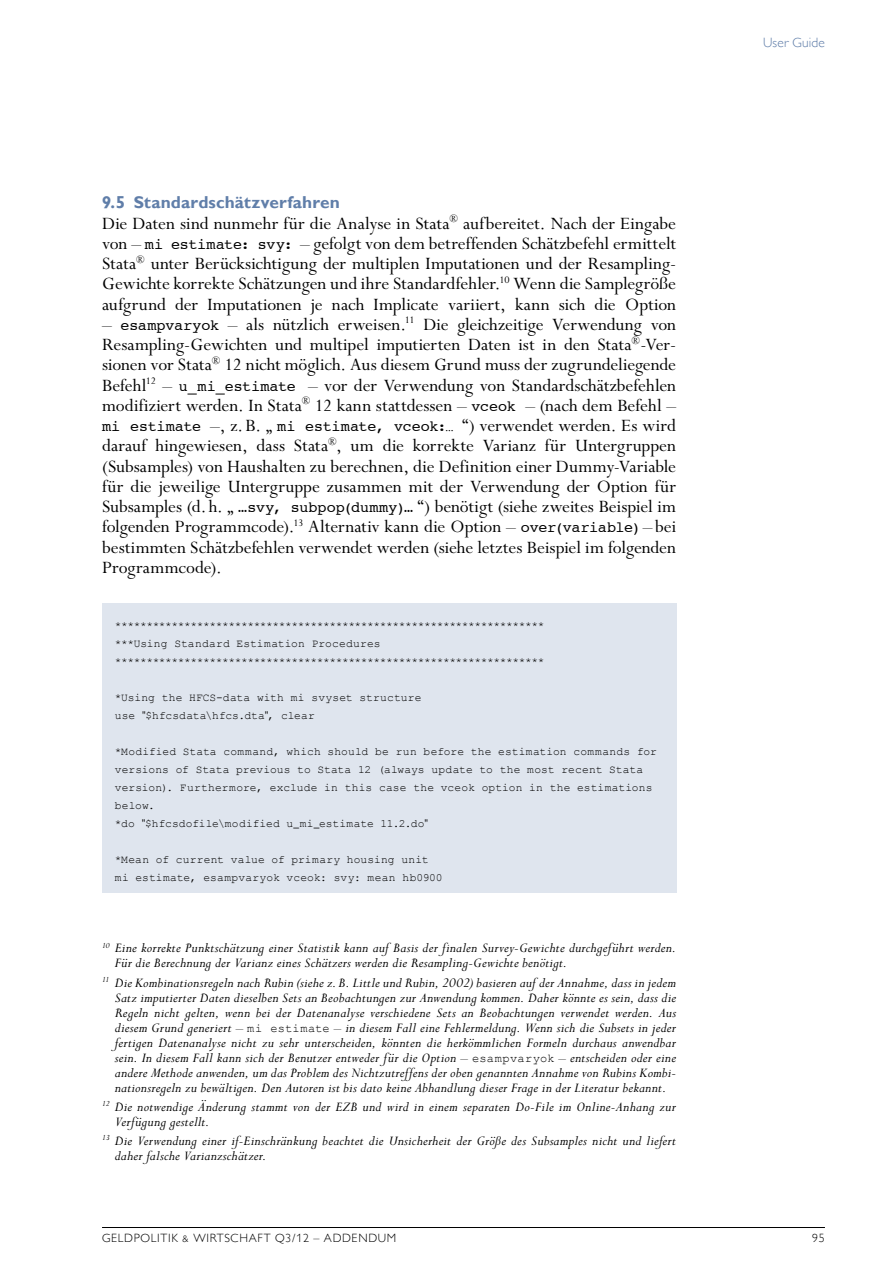
<style>
.page{position:relative;width:893px;height:1263px;background:#fff}
.page>*{position:absolute;margin:0;border:0;box-sizing:border-box;transform-origin:0 0}
.t1{font:19.5px/20.2px "Perpetua Std";color:#000;text-align:justify}
.t2{font:700 17.25px "Gill Sans MT Pro";letter-spacing:.005em;color:#607ea9}
.t3{font:italic 15px/15px "Perpetua Std";letter-spacing:.015em;color:#000}
.t4{font:300 13.5px "Gill Sans MT Pro";color:#607ea9}
.t5{font:300 12px "Gill Sans MT Pro";letter-spacing:.06em;color:#000}
.t6{font:11.25px/18px "Courier New";letter-spacing:.015em;color:#000}
.s1{font-family:"Courier";font-size:15px}
.s2{font-family:"Courier New";font-size:13.5px}
.s3{font-family:"Gill Sans MT Pro"}
.s4{font-family:"Courier New";font-style:normal;font-size:12px}
.s5{font-size:9.75px}
</style>
<div class="page">
<hr style="left:102px;top:1227px;width:723px;height:1px;background:#000">
<div style="left:102px;top:604px;width:574px;height:289px;background:#dfe5ee"></div>
<p class="t2" style="left:102px;top:192px;width:239px">9.5 Standardschätzverfahren</p>
<p class="t1" style="left:102px;top:214px;width:576px">Die Daten sind nunmehr für die Analyse in Stata<sup>®</sup> aufbereitet. Nach der Eingabe von – <span class="s1">mi estimate: svy:</span> – gefolgt von dem betreffenden Schätzbefehl ermittelt Stata<sup>®</sup> unter Berücksichtigung der multiplen Imputationen und der Resampling-Gewichte korrekte Schätzungen und ihre Standardfehler.<sup>10</sup> Wenn die Samplegröße aufgrund der Imputationen je nach Implicate variiert, kann sich die Option</p>
<p class="t1" style="left:102px;top:315px;width:576px">– <span class="s1">esampvaryok</span> – als nützlich erweisen.<sup>11</sup> Die gleichzeitige Verwendung von Resampling-Gewichten und multipel imputierten Daten ist in den Stata<sup>®</sup>-Ver&shy;sionen vor Stata<sup>®</sup> 12 nicht möglich. Aus diesem Grund muss der zugrundeliegende Befehl<sup>12</sup> – <span class="s1">u_mi_estimate</span> – vor der Verwendung von Standardschätzbefehlen modifiziert werden. In Stata<sup>®</sup> 12 kann stattdessen – <span class="s1">vceok</span> – (nach dem Befehl – <span class="s1">mi estimate</span> –, z.B. „ <span class="s1">mi estimate, vceok:</span><span class="s2">…</span> “) verwendet werden. Es wird darauf hingewiesen, dass Stata<sup>®</sup>, um die korrekte Varianz für Untergruppen (Subsamples) von Haushalten zu berechnen, die Definition einer Dummy-Variable für die jeweilige Untergruppe zusammen mit der Verwendung der Option für Subsamples (d. h. „ <span class="s1">…svy, subpop(dummy)…</span> “) benötigt (siehe zweites Beispiel im folgenden Programmcode).<sup>13</sup> Alternativ kann die Option – <span class="s1">over(variable)</span> –bei bestimmten Schätzbefehlen verwendet werden (siehe letztes Beispiel im folgenden Programmcode).</p>
<p class="t6" style="left:115px;top:616px;width:431px">******************************************************************** ***Using Standard Estimation Procedures ********************************************************************</p>
<p class="t6" style="left:115px;top:688px;width:308px">*Using the HFCS-data with mi svyset structure use <span class="s3">"</span>$hfcsdata\hfcs.dta<span class="s3">"</span>, clear</p>
<p class="t6" style="left:115px;top:742px;width:543px">*Modified Stata command, which should be run before the estimation commands for versions of Stata previous to Stata 12 (always update to the most recent Stata version). Furthermore, exclude in this case the vceok option in the estimations below.<br>*do <span class="s3">"</span>$hfcsdofile\modified u<span class="s3">_</span>mi<span class="s3">_</span>estimate 11.2.do<span class="s3">"</span></p>
<p class="t6" style="left:115px;top:850px;width:329px">*Mean of current value of primary housing unit mi estimate, esampvaryok vceok: svy: mean hb0900</p>
<p class="t3" style="left:115px;top:941px;width:563px;text-indent:-13px"><sup>10</sup> Eine korrekte Punktschätzung einer Statistik kann auf Basis der finalen Survey-Gewichte durchgeführt werden.<br>Für die Berechnung der Varianz eines Schätzers werden die Resampling-Gewichte benötigt.</p>
<p class="t3" style="left:115px;top:975px;width:563px;text-align:justify;text-indent:-13px"><sup>11</sup> Die Kombinationsregeln nach Rubin (siehe z. B. Little und Rubin, 2002) basieren auf der Annahme, dass in jedem Satz imputierter Daten dieselben Sets an Beobachtungen zur Anwendung kommen. Daher könnte es sein, dass die Regeln nicht gelten, wenn bei der Datenanalyse verschiedene Sets an Beobachtungen verwendet werden. Aus diesem Grund generiert – <span class="s4">mi estimate</span> – in diesem Fall eine Fehlermeldung. Wenn sich die Subsets in jeder fertigen Datenanalyse nicht zu sehr unterscheiden, könnten die herkömmlichen Formeln durchaus anwendbar sein. In diesem Fall kann sich der Benutzer entweder für die Option – <span class="s4">esampvaryok</span> – entscheiden oder eine andere Methode anwenden, um das Problem des Nichtzutreffens der oben genannten Annahme von Rubins Kombi&shy;nationsregeln zu bewältigen. Den Autoren ist bis dato keine Abhandlung dieser Frage in der Literatur bekannt.</p>
<p class="t3" style="left:115px;top:1100px;width:563px;text-indent:-13px"><sup>12</sup> Die notwendige Änderung stammt von der EZB und wird in einem separaten Do-File im Online-Anhang zur<br>Verfügung gestellt.</p>
<p class="t3" style="left:115px;top:1134px;width:563px;text-indent:-13px"><sup>13</sup> Die Verwendung einer if-Einschränkung beachtet die Unsicherheit der Größe des Subsamples nicht und liefert daher falsche Varianzschätzer.</p>
<p class="t4" style="left:763px;top:35px;width:63px">USER GUIDE</p>
<p class="t5" style="left:102px;top:1231px;width:296px">GELDPOLITIK <span class="s5">&amp;</span> WIRTSCHAFT Q3/12 – ADDENDUM</p>
<p class="t5" style="left:812px;top:1231px;width:14px">95</p>
</div>
